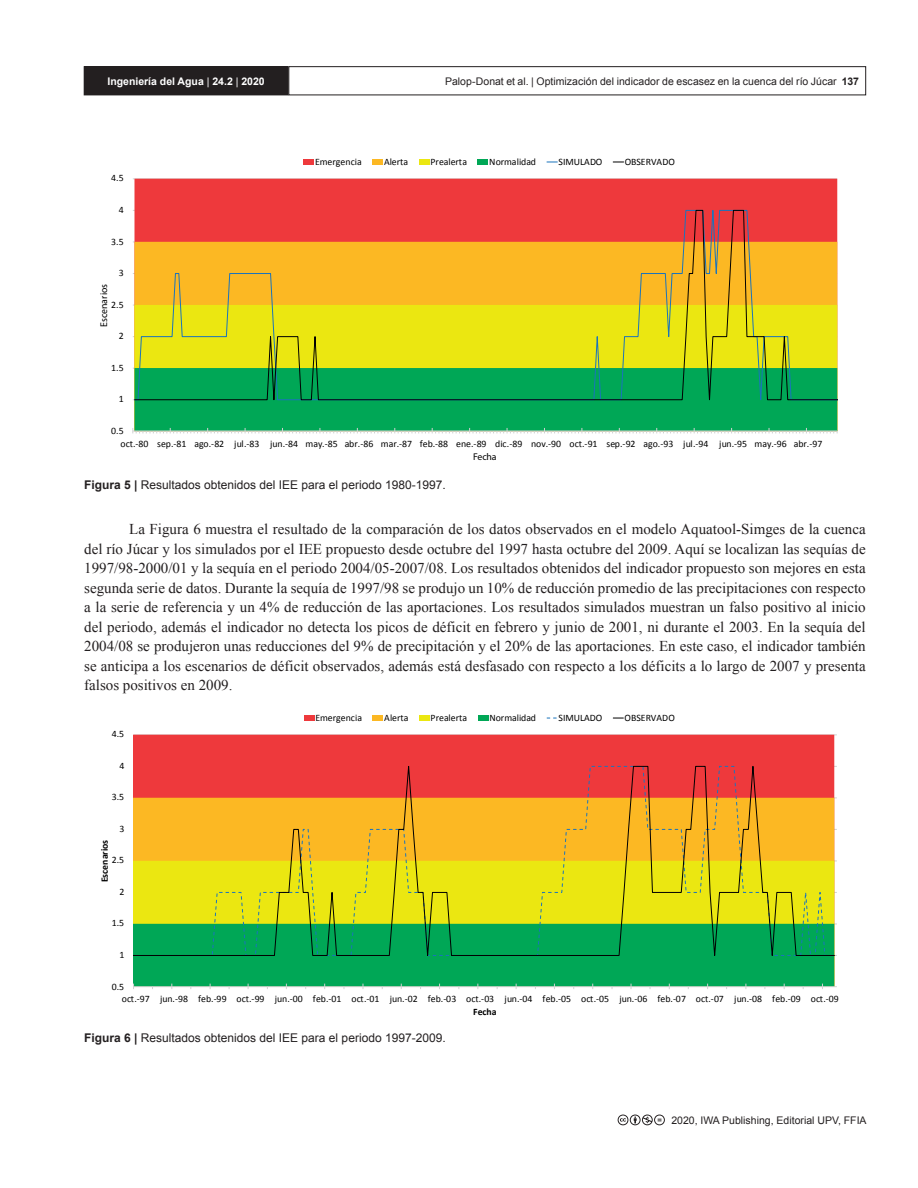
<style>
.page{position:relative;width:918px;height:1188px;background:#fff}
.page>*{position:absolute;margin:0;border:0;box-sizing:border-box;transform-origin:0 0}
.AI_TEXTO_esp{font:15px/19.5px "Times New Roman";color:#231f20;text-align:justify}
.AI_PIE_DE_FIGURA{font:12px "Arial";color:#231f20}
.t1{font:10.5px "Arial";color:#231f20}
.t2{font:700 10.5px "Arial";color:#fff}
.t3{font:9.75px "Calibri";color:#000001}
.t4{font:9.75px "Myriad Pro";color:#000001}
.t5{font:700 9.75px "Calibri";letter-spacing:-.005em;color:#000001}
.s1{font-weight:400}
.s2{font-weight:700}
</style>
<div class="page">
<svg style="left:618px;top:1115px;width:47px;height:10px"></svg>
<div style="left:288px;top:66px;width:578px;height:29px;border:1px solid #231f20"></div>
<div style="left:84px;top:67px;width:204px;height:28px;background:#231f20"></div>
<div style="left:84px;top:66px;width:204px;height:29px;border:1px solid #231f20"></div>
<svg style="left:132px;top:159px;width:706px;height:275px;background:#b9a543"></svg>
<svg style="left:133px;top:715px;width:704px;height:274px;background:#b7a341"></svg>
<p class="t2" style="left:107px;top:74px;width:159px">Ingeniería del Agua <span class="s1">|</span> 24.2 <span class="s1">|</span> 2020</p>
<p class="t1" style="left:445px;top:74px;width:415px">Palop-Donat et al. | Optimización del indicador de escasez en la cuenca del río Júcar <span class="s2">137</span></p>
<p class="t3" style="left:111px;top:172px;width:14px">4.5</p>
<p class="t3" style="left:119px;top:204px;width:6px">4</p>
<p class="t3" style="left:111px;top:235px;width:14px">3.5</p>
<p class="t3" style="left:119px;top:267px;width:6px">3</p>
<p class="t4" style="left:98px;top:327px;width:44px;rotate:-90deg">Escenarios</p>
<p class="t3" style="left:111px;top:298px;width:14px">2.5</p>
<p class="t3" style="left:119px;top:330px;width:6px">2</p>
<p class="t3" style="left:111px;top:361px;width:14px">1.5</p>
<p class="t3" style="left:119px;top:393px;width:6px">1</p>
<p class="t3" style="left:111px;top:424px;width:14px">0.5</p>
<p class="t3" style="left:315px;top:155px;width:48px">Emergencia</p>
<p class="t3" style="left:384px;top:155px;width:26px">Alerta</p>
<p class="t3" style="left:430px;top:155px;width:38px">Prealerta</p>
<p class="t3" style="left:489px;top:155px;width:48px">Normalidad</p>
<p class="t3" style="left:558px;top:155px;width:45px">SIMULADO</p>
<p class="t3" style="left:625px;top:155px;width:52px">OBSERVADO</p>
<p class="t3" style="left:121px;top:437px;width:703px">oct.-80 sep.-81 ago.-82 jul.-83 jun.-84 may.-85 abr.-86 mar.-87 feb.-88 ene.-89 dic.-89 nov.-90 oct.-91 sep.-92 ago.-93 jul.-94 jun.-95 may.-96 abr.-97</p>
<p class="t4" style="left:473px;top:450px;width:25px">Fecha</p>
<p class="AI_PIE_DE_FIGURA" style="left:84px;top:477px;width:363px"><span class="s2">Figura 5 |</span> Resultados obtenidos del IEE para el periodo 1980-1997.</p>
<p class="AI_TEXTO_esp" style="left:84px;top:519px;width:783px;text-indent:45px">La Figura 6 muestra el resultado de la comparación de los datos observados en el modelo Aquatool-Simges de la cuenca del río Júcar y los simulados por el IEE propuesto desde octubre del 1997 hasta octubre del 2009. Aquí se localizan las sequías de 1997/98-2000/01 y la sequía en el periodo 2004/05-2007/08. Los resultados obtenidos del indicador propuesto son mejores en esta segunda serie de datos. Durante la sequía de 1997/98 se produjo un 10% de reducción promedio de las precipitaciones con respecto a la serie de referencia y un 4% de reducción de las aportaciones. Los resultados simulados muestran un falso positivo al inicio del periodo, además el indicador no detecta los picos de déficit en febrero y junio de 2001, ni durante el 2003. En la sequía del 2004/08 se produjeron unas reducciones del 9% de precipitación y el 20% de las aportaciones. En este caso, el indicador también se anticipa a los escenarios de déficit observados, además está desfasado con respecto a los déficits a lo largo de 2007 y presenta falsos positivos en 2009.</p>
<p class="t3" style="left:112px;top:728px;width:14px">4.5</p>
<p class="t3" style="left:119px;top:760px;width:6px">4</p>
<p class="t3" style="left:112px;top:791px;width:14px">3.5</p>
<p class="t3" style="left:119px;top:823px;width:6px">3</p>
<p class="t5" style="left:98px;top:882px;width:44px;rotate:-90deg">Escenarios</p>
<p class="t3" style="left:112px;top:854px;width:14px">2.5</p>
<p class="t3" style="left:119px;top:886px;width:6px">2</p>
<p class="t3" style="left:112px;top:917px;width:14px">1.5</p>
<p class="t3" style="left:119px;top:949px;width:6px">1</p>
<p class="t3" style="left:112px;top:980px;width:14px">0.5</p>
<p class="t3" style="left:315px;top:711px;width:48px">Emergencia</p>
<p class="t3" style="left:384px;top:711px;width:26px">Alerta</p>
<p class="t3" style="left:431px;top:711px;width:38px">Prealerta</p>
<p class="t3" style="left:489px;top:711px;width:48px">Normalidad</p>
<p class="t3" style="left:558px;top:711px;width:45px">SIMULADO</p>
<p class="t3" style="left:625px;top:711px;width:52px">OBSERVADO</p>
<p class="t3" style="left:122px;top:993px;width:718px">oct.-97 jun.-98 feb.-99 oct.-99 jun.-00 feb.-01 oct.-01 jun.-02 feb.-03 oct.-03 jun.-04 feb.-05 oct.-05 jun.-06 feb.-07 oct.-07 jun.-08 feb.-09 oct.-09</p>
<p class="AI_PIE_DE_FIGURA" style="left:84px;top:1030px;width:363px"><span class="s2">Figura 6 |</span> Resultados obtenidos del IEE para el periodo 1997-2009.</p>
<p class="t5" style="left:473px;top:1006px;width:25px">Fecha</p>
<p class="t1" style="left:671px;top:1113px;width:197px">2020, IWA Publishing, Editorial UPV, FFIA</p>
</div>
